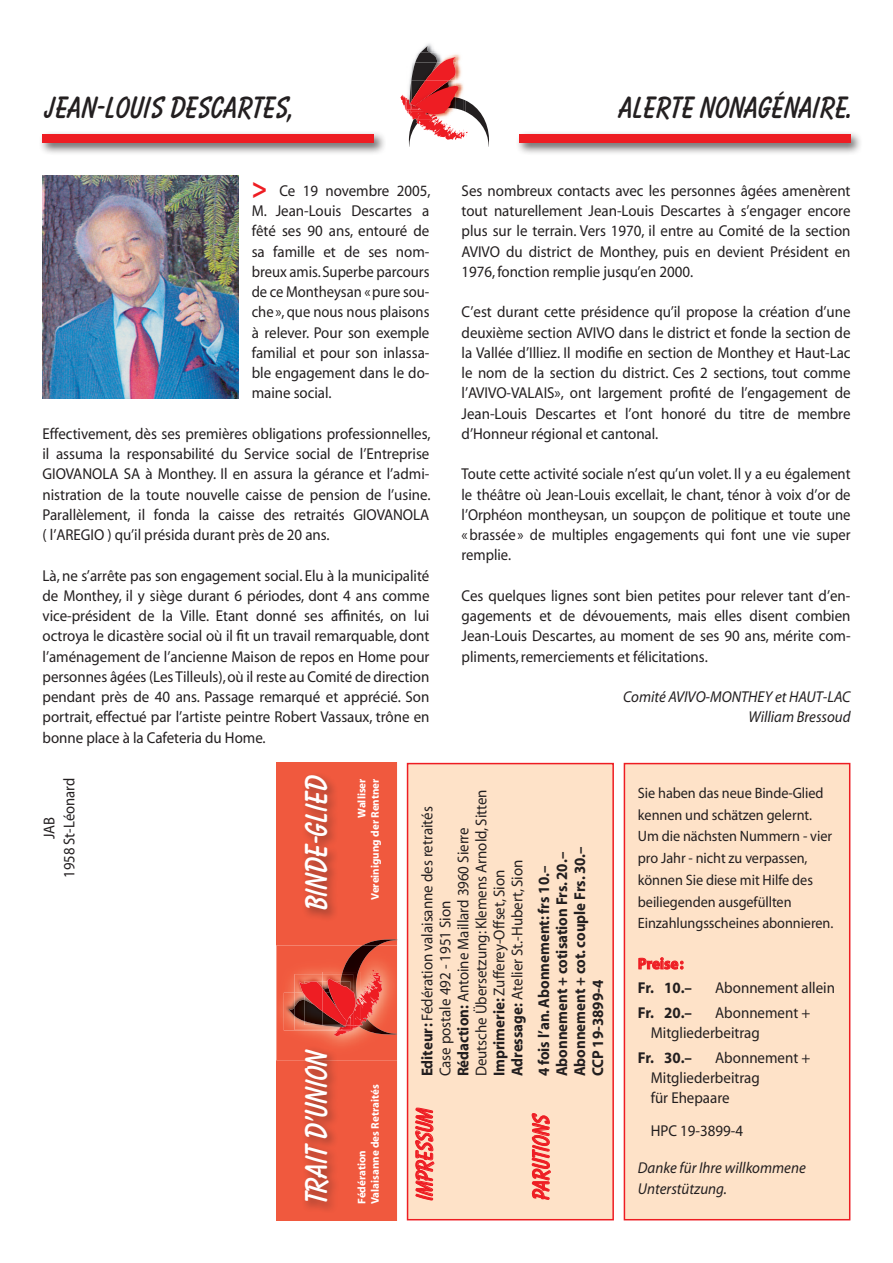
<style>
.page{position:relative;width:893px;height:1263px;background:#fff}
.page>*{position:absolute;margin:0;border:0;box-sizing:border-box;transform-origin:0 0}
.t1{font:700 27.75px "Balloon";color:#fff}
.t2{font:700 27px "Balloon";color:#231f20}
.texte_général_frança{font:700 21px "Balloon";color:#ee1d23;scale:.95 1}
.texte_général_frança-2{font:15.75px/20.2px "Myriad";color:#231f20;text-align:justify;scale:.95 1}
.texte_général_frança-3{font:15.75px/20.2px "Myriad";color:#231f20;text-align:justify;scale:.93 1}
.texte_général_frança-4{font:700 15.75px "Myriad";color:#231f20;scale:.95 1}
.Texte_général_allema{font:15.75px/20.2px "Myriad";color:#231f20;scale:.95 1}
.texte_général_frança-5{font:italic 15.75px "Myriad";color:#231f20;scale:.95 1}
.Texte_général_allema-2{font:italic 15.75px/20.2px "Myriad";color:#231f20;scale:.95 1}
.Texte_général_allema-3{font:700 15.75px "Myriad";letter-spacing:-.01em;color:#231f20;scale:.95 1}
.Texte_général_allema-4{font:700 15.75px "Myriad";color:#ee1d23;scale:.95 1}
.Texte_général_allema-5{font:15px/21.8px "Myriad";letter-spacing:-.005em;color:#231f20;scale:.95 1}
.t3{font:700 11.1px "Myriad";color:#fff}
.s1{font-weight:700;font-size:30px;color:#ee1d23}
.s2{font-weight:700}
</style>
<div class="page">
<svg style="left:400px;top:43px;width:89px;height:104px"></svg>
<div style="left:39px;top:131px;width:347px;height:24px;background:#231f20;opacity:.75"></div>
<div style="left:43px;top:135px;width:331px;height:8px;background:#ee1d23"></div>
<div style="left:515px;top:131px;width:348px;height:24px;background:#231f20;opacity:.75"></div>
<div style="left:519px;top:135px;width:331px;height:8px;background:#ee1d23"></div>
<div style="left:276px;top:763px;width:121px;height:457px;background:#f0593e"></div>
<svg style="left:363px;top:939px;width:35px;height:6px"></svg>
<img style="left:343px;top:945px;width:54px;height:90px">
<img style="left:284px;top:993px;width:4px;height:37px">
<img style="left:288px;top:969px;width:95px;height:67px">
<div style="left:301px;top:1045px;width:39px;height:169px;background:#231f20;opacity:.48"></div>
<div style="left:301px;top:772px;width:38px;height:150px;background:#231f20;opacity:.48"></div>
<div style="left:624px;top:764px;width:226px;height:456px;background:#fee2c8"></div>
<svg style="left:638px;top:957px;width:45px;height:13px"></svg>
<div style="left:624px;top:763px;width:226px;height:457px;border:2px solid #ee1d23"></div>
<div style="left:408px;top:764px;width:205px;height:456px;background:#fee2c8"></div>
<svg style="left:415px;top:1107px;width:19px;height:94px"></svg>
<svg style="left:531px;top:1113px;width:20px;height:87px"></svg>
<div style="left:407px;top:763px;width:207px;height:457px;border:2px solid #ee1d23"></div>
<img style="left:43px;top:176px;width:196px;height:222px">
<p class="t2" style="left:43px;top:91px;width:251px">JEAN‑LOUIS DESCARTES,</p>
<p class="texte_général_frança-2" style="left:252px;top:181px;width:190px"><span class="s1">&gt;</span> Ce 19 novembre 2005, M. Jean‑Louis Descartes a fêté ses 90 ans, entouré de sa famille et de ses nom&shy;breux amis. Superbe parcours de ce Montheysan «pure sou&shy;che», que nous nous plaisons à relever. Pour son exemple familial et pour son inlassa&shy;ble engagement dans le do&shy;maine social.</p>
<p class="texte_général_frança-2" style="left:43px;top:424px;width:410px">Effectivement, dès ses premières obligations professionnelles, il assuma la responsabilité du Service social de l’Entreprise GIOVANOLA SA à Monthey. Il en assura la gérance et l’admi&shy;nistration de la toute nouvelle caisse de pension de l’usine.<br>Parallèlement, il fonda la caisse des retraités GIOVANOLA ( l’AREGIO ) qu’il présida durant près de 20 ans.</p>
<p class="texte_général_frança-2" style="left:43px;top:566px;width:409px">Là, ne s’arrête pas son engagement social. Elu à la municipalité de Monthey, il y siège durant 6 périodes, dont 4 ans comme vice‑président de la Ville. Etant donné ses affinités, on lui octroya le dicastère social où il fit un travail remarquable, dont l’aménagement de l’ancienne Maison de repos en Home pour personnes âgées (Les Tilleuls), où il reste au Comité de direction pendant près de 40 ans. Passage remarqué et apprécié. Son portrait, effectué par l’artiste peintre Robert Vassaux, trône en bonne place à la Cafeteria du Home.</p>
<p class="t2" style="left:617px;top:91px;width:235px">ALERTE NONAGÉNAIRE.</p>
<p class="texte_général_frança-2" style="left:462px;top:181px;width:411px">Ses nombreux contacts avec les personnes âgées amenèrent tout naturellement Jean‑Louis Descartes à s’engager encore plus sur le terrain. Vers 1970, il entre au Comité de la section AVIVO du district de Monthey, puis en devient Président en 1976, fonction remplie jusqu’en 2000.</p>
<p class="texte_général_frança-2" style="left:462px;top:303px;width:411px">C’est durant cette présidence qu’il propose la création d’une deuxième section AVIVO dans le district et fonde la section de la Vallée d’Illiez. Il modifie en section de Monthey et Haut‑Lac le nom de la section du district. Ces 2 sections, tout comme l’AVIVO‑VALAIS», ont largement profité de l’engagement de Jean‑Louis Descartes et l’ont honoré du titre de membre d’Honneur régional et cantonal.</p>
<p class="texte_général_frança-3" style="left:462px;top:465px;width:420px">Toute cette activité sociale n’est qu’un volet. Il y a eu également le théâtre où Jean‑Louis excellait, le chant, ténor à voix d’or de l’Orphéon montheysan, un soupçon de politique et toute une «brassée» de multiples engagements qui font une vie super remplie.</p>
<p class="texte_général_frança-2" style="left:462px;top:586px;width:411px">Ces quelques lignes sont bien petites pour relever tant d’en&shy;gagements et de dévouements, mais elles disent combien Jean‑Louis Descartes, au moment de ses 90 ans, mérite com&shy;pliments, remerciements et félicitations.</p>
<p class="texte_général_frança-5" style="left:623px;top:689px;width:241px">Comité AVIVO‑MONTHEY et HAUT‑LAC</p>
<p class="texte_général_frança-5" style="left:748px;top:709px;width:109px">William Bressoud</p>
<p class="texte_général_frança-3" style="left:40px;top:839px;width:25px;rotate:-90deg">JAB</p>
<p class="t1" style="left:299px;top:913px;width:139px;rotate:-90deg">BINDE-GLIED</p>
<p class="t3" style="left:356px;top:818px;width:41px;rotate:-90deg">Walliser</p>
<p class="t3" style="left:369px;top:900px;width:123px;rotate:-90deg">Vereinigung der Rentner</p>
<p class="texte_général_frança-3" style="left:60px;top:878px;width:109px;rotate:-90deg">1958 St-Léonard</p>
<p class="Texte_général_allema-5" style="left:638px;top:783px;width:207px">Sie haben das neue Binde-Glied kennen und schätzen gelernt.<br>Um die nächsten Nummern - vier pro Jahr - nicht zu verpassen, können Sie diese mit Hilfe des beiliegenden ausgefüllten<br>Einzahlungsscheines abonnieren.</p>
<p class="Texte_général_allema-4" style="left:638px;top:955px;width:50px">Preise :</p>
<p class="Texte_général_allema-3" style="left:638px;top:980px;width:58px">Fr. 10.–</p>
<p class="Texte_général_allema" style="left:715px;top:979px;width:128px">Abonnement allein</p>
<p class="Texte_général_allema-3" style="left:638px;top:1004px;width:58px">Fr. 20.–</p>
<p class="texte_général_frança-2" style="left:472px;top:1076px;width:304px;rotate:-90deg">Deutsche Übersetzung: Klemens Arnold, Sitten</p>
<p class="texte_général_frança-2" style="left:418px;top:1076px;width:286px;rotate:-90deg"><span class="s2">Editeur:</span> Fédération valaisanne des retraités</p>
<p class="texte_général_frança-2" style="left:454px;top:1076px;width:264px;rotate:-90deg"><span class="s2">Rédaction:</span> Antoine Maillard 3960 Sierre</p>
<p class="texte_général_frança-4" style="left:554px;top:1076px;width:238px;rotate:-90deg">Abonnement + cotisation Frs. 20.–</p>
<p class="texte_général_frança-4" style="left:572px;top:1076px;width:243px;rotate:-90deg">Abonnement + cot. couple Frs. 30.–</p>
<p class="texte_général_frança-2" style="left:490px;top:1076px;width:219px;rotate:-90deg"><span class="s2">Imprimerie:</span> Zufferey-Offset, Sion</p>
<p class="texte_général_frança-2" style="left:508px;top:1076px;width:230px;rotate:-90deg"><span class="s2">Adressage:</span> Atelier St.-Hubert, Sion</p>
<p class="texte_général_frança-4" style="left:536px;top:1076px;width:223px;rotate:-90deg">4 fois l’an. Abonnement: frs 10.–</p>
<p class="texte_général_frança-2" style="left:436px;top:1076px;width:187px;rotate:-90deg">Case postale 492 - 1951 Sion</p>
<p class="texte_général_frança-4" style="left:590px;top:1076px;width:103px;rotate:-90deg">CCP 19-3899-4</p>
<p class="Texte_général_allema" style="left:651px;top:1003px;width:170px;text-indent:64px">Abonnement +<br>Mitgliederbeitrag</p>
<p class="Texte_général_allema-3" style="left:638px;top:1049px;width:58px">Fr. 30.–</p>
<p class="Texte_général_allema" style="left:715px;top:1048px;width:102px">Abonnement +</p>
<p class="Texte_général_allema" style="left:651px;top:1068px;width:116px">Mitgliederbeitrag</p>
<p class="Texte_général_allema" style="left:651px;top:1088px;width:85px">für Ehepaare</p>
<p class="Texte_général_allema" style="left:651px;top:1121px;width:99px">HPC 19-3899-4</p>
<p class="Texte_général_allema-2" style="left:638px;top:1159px;width:178px">Danke für Ihre willkommene<br>Unterstützung.</p>
<p class="t1" style="left:299px;top:1206px;width:159px;rotate:-90deg">TRAIT D’UNION</p>
<p class="t3" style="left:369px;top:1204px;width:121px;rotate:-90deg">Valaisanne des Retraités</p>
<p class="texte_général_frança" style="left:411px;top:1202px;width:101px;rotate:-90deg">IMPRESSUM</p>
<p class="texte_général_frança" style="left:528px;top:1202px;width:95px;rotate:-90deg">PARUTIONS</p>
<p class="t3" style="left:356px;top:1204px;width:55px;rotate:-90deg">Fédération</p>
</div>
